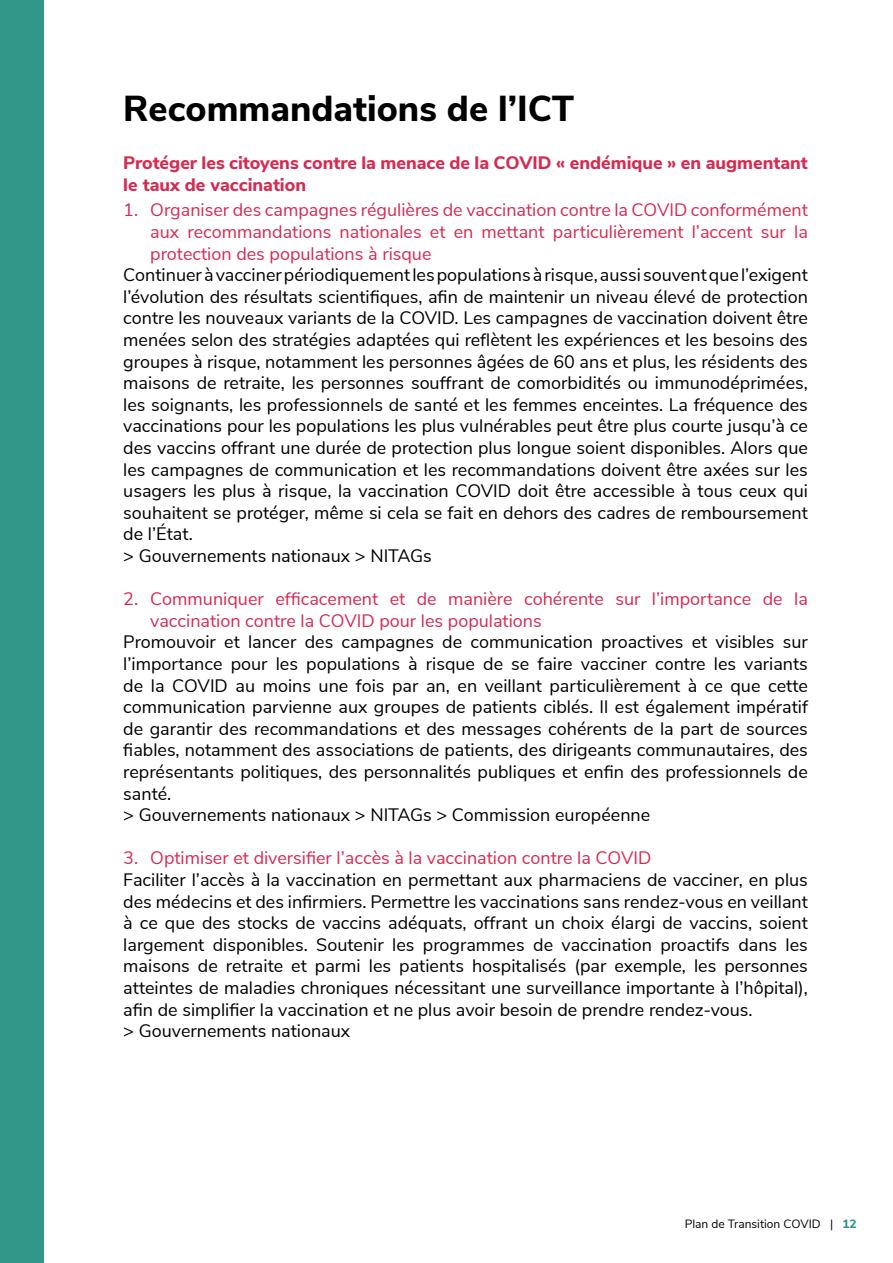
<style>
.page{position:relative;width:893px;height:1263px;background:#fff}
.page>*{position:absolute;margin:0;border:0;box-sizing:border-box;transform-origin:0 0}
.t1{font:800 36px "Nunito Sans";color:#000}
.t2{font:18px/21.6px "Nunito Sans";color:#000}
.t3{font:18px/21.6px "Nunito Sans";color:#d72a51;text-align:justify}
.t4{font:800 18px/21.6px "Nunito Sans";color:#d72a51}
.t5{font:12px "Nunito Sans";color:#000}
.s1{font-weight:800;color:#329789}
</style>
<div class="page">
<div style="left:0;top:0;width:44px;height:1263px;background:#329789"></div>
<h1 class="t1" style="left:123px;top:83px;width:452px">Recommandations de l’ICT</h1>
<p class="t4" style="left:123px;top:151px;width:686px">Protéger les citoyens contre la menace de la COVID « endémique » en augmentant le taux de vaccination</p>
<p class="t3" style="left:150px;top:198px;width:659px;text-indent:-27px">1. Organiser des campagnes régulières de vaccination contre la COVID conformément aux recommandations nationales et en mettant particulièrement l’accent sur la protection des populations à risque</p>
<p class="t2" style="left:123px;top:263px;width:686px">Continuer à vacciner périodiquement les populations à risque, aussi souvent que l’exigent l’évolution des résultats scientifiques, afin de maintenir un niveau élevé de protection contre les nouveaux variants de la COVID. Les campagnes de vaccination doivent être menées selon des stratégies adaptées qui reflètent les expériences et les besoins des groupes à risque, notamment les personnes âgées de 60 ans et plus, les résidents des maisons de retraite, les personnes souffrant de comorbidités ou immunodéprimées, les soignants, les professionnels de santé et les femmes enceintes. La fréquence des vaccinations pour les populations les plus vulnérables peut être plus courte jusqu’à ce des vaccins offrant une durée de protection plus longue soient disponibles. Alors que les campagnes de communication et les recommandations doivent être axées sur les usagers les plus à risque, la vaccination COVID doit être accessible à tous ceux qui souhaitent se protéger, même si cela se fait en dehors des cadres de remboursement de l’État.<br>&gt; Gouvernements nationaux &gt; NITAGs</p>
<p class="t3" style="left:150px;top:587px;width:659px;text-indent:-27px">2. Communiquer efficacement et de manière cohérente sur l’importance de la vaccination contre la COVID pour les populations</p>
<p class="t2" style="left:123px;top:630px;width:686px">Promouvoir et lancer des campagnes de communication proactives et visibles sur l’importance pour les populations à risque de se faire vacciner contre les variants de la COVID au moins une fois par an, en veillant particulièrement à ce que cette communication parvienne aux groupes de patients ciblés. Il est également impératif de garantir des recommandations et des messages cohérents de la part de sources fiables, notamment des associations de patients, des dirigeants communautaires, des représentants politiques, des personnalités publiques et enfin des professionnels de santé.<br>&gt; Gouvernements nationaux &gt; NITAGs &gt; Commission européenne</p>
<p class="t3" style="left:123px;top:846px;width:530px">3. Optimiser et diversifier l’accès à la vaccination contre la COVID</p>
<p class="t2" style="left:123px;top:868px;width:686px">Faciliter l’accès à la vaccination en permettant aux pharmaciens de vacciner, en plus des médecins et des infirmiers. Permettre les vaccinations sans rendez-vous en veillant à ce que des stocks de vaccins adéquats, offrant un choix élargi de vaccins, soient largement disponibles. Soutenir les programmes de vaccination proactifs dans les maisons de retraite et parmi les patients hospitalisés (par exemple, les personnes atteintes de maladies chroniques nécessitant une surveillance importante à l’hôpital), afin de simplifier la vaccination et ne plus avoir besoin de prendre rendez-vous.<br>&gt; Gouvernements nationaux</p>
<p class="t5" style="left:685px;top:1215px;width:174px">Plan de Transition COVID | <span class="s1">12</span></p>
</div>
